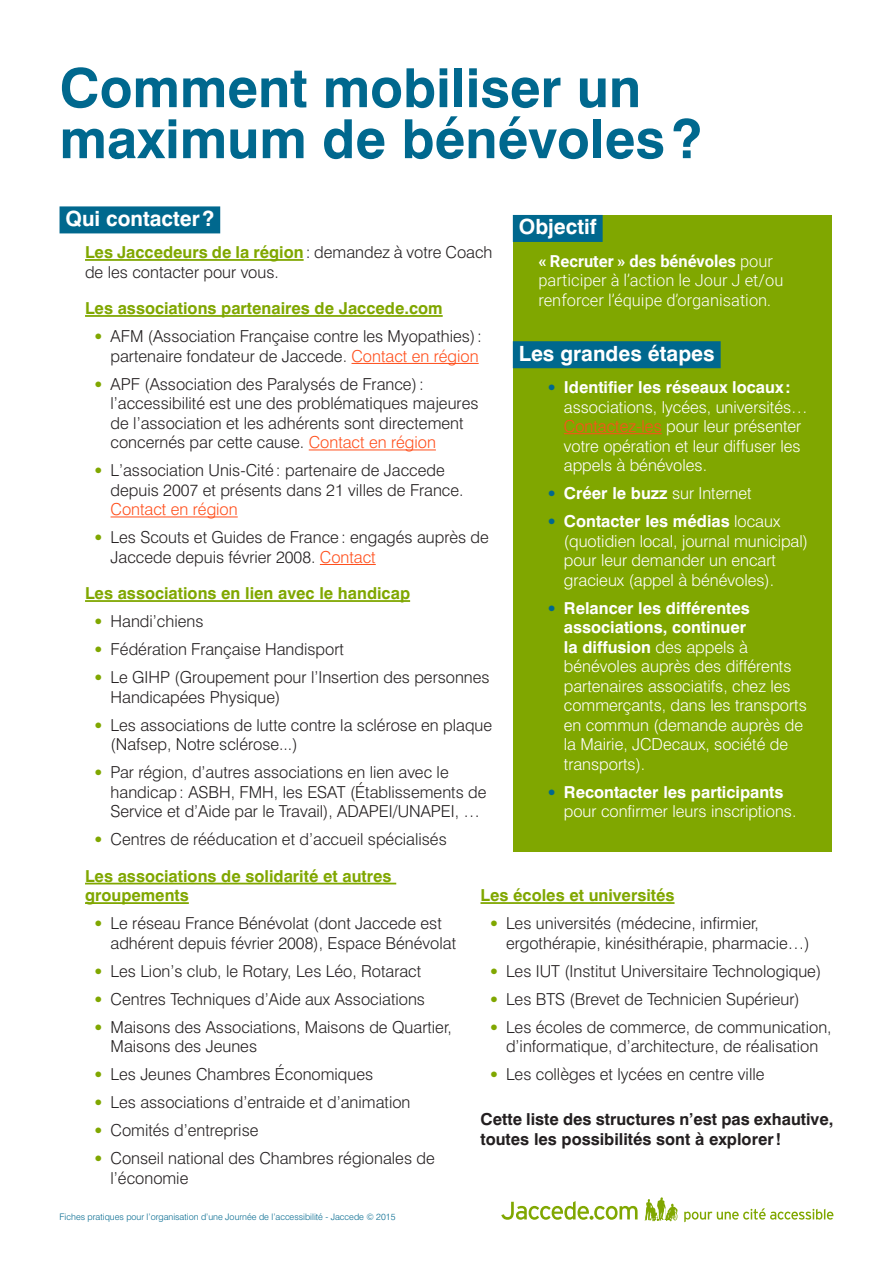
<style>
.page{position:relative;width:893px;height:1263px;background:#fff}
.page>*{position:absolute;margin:0;border:0;box-sizing:border-box;transform-origin:0 0}
.TITRE_1{font:700 54px/51px "Swiss 721 BT";color:#00688e}
.titre_3__bleu{font:700 21px "Swiss 721 BT";color:#fff}
.Texte_courant{font:300 16.5px/19.5px "Swiss 721 BT";color:#231f20}
.t1{font:300 16.5px/19.5px "Swiss 721 BT";color:#fff}
.Sous-titre{font:700 16.5px/19.5px "Swiss 721 BT";color:#80a700}
.t2{font:300 16.5px/19.5px "Roboto";color:#fff}
.Texte_courant-2{font:700 16.5px/19.5px "Swiss 721 BT";color:#231f20}
.t3{font:700 16.5px "Swiss 721 BT";color:#fff}
.t4{font:300 9px "Swiss 721 BT";color:#00688e}
.s1{font-weight:700;color:#80a700}
.s2{font-family:"Franklin Gothic";font-weight:800;color:#80a700}
.s3{color:#ff4e1b}
.s4{font-weight:700}
.s5{font-family:"Franklin Gothic";font-weight:800;color:#00688e}
.s6{font-weight:300}
</style>
<div class="page">
<svg style="left:501px;top:1201px;width:137px;height:19px"></svg>
<svg style="left:684px;top:1208px;width:149px;height:14px"></svg>
<svg style="left:644px;top:1197px;width:33px;height:24px"></svg>
<div style="left:513px;top:215px;width:319px;height:636px;background:#80a700"></div>
<div style="left:60px;top:206px;width:160px;height:27px;background:#00688e"></div>
<hr style="left:85px;top:259px;width:219px;height:2px;background:#80a700">
<hr style="left:85px;top:315px;width:358px;height:2px;background:#80a700">
<hr style="left:351px;top:363px;width:128px;height:1px;background:#ff4e1b">
<hr style="left:309px;top:449px;width:127px;height:1px;background:#ff4e1b">
<hr style="left:111px;top:516px;width:127px;height:1px;background:#ff4e1b">
<hr style="left:320px;top:564px;width:56px;height:1px;background:#ff4e1b">
<hr style="left:85px;top:600px;width:325px;height:2px;background:#80a700">
<hr style="left:85px;top:883px;width:311px;height:1px;background:#80a700">
<hr style="left:85px;top:902px;width:104px;height:2px;background:#80a700">
<div style="left:513px;top:215px;width:90px;height:27px;background:#00688e"></div>
<div style="left:513px;top:341px;width:208px;height:27px;background:#00688e"></div>
<hr style="left:564px;top:433px;width:98px;height:1px;background:#ff4e1b">
<hr style="left:480px;top:902px;width:194px;height:2px;background:#80a700">
<p class="TITRE_1" style="left:60px;top:62px;width:644px">Comment mobiliser un maximum de bénévoles?</p>
<p class="titre_3__bleu" style="left:65px;top:206px;width:150px">Qui contacter?</p>
<p class="Texte_courant" style="left:85px;top:242px;width:409px"><span class="s1">Les Jaccedeurs de la région</span>: demandez à votre Coach de les contacter pour vous.</p>
<p class="Sous-titre" style="left:85px;top:298px;width:359px">Les associations partenaires de Jaccede.com</p>
<p class="Texte_courant" style="left:94px;top:326px;width:390px;text-align:right"><span class="s2">•</span> AFM (Association Française contre les Myopathies): partenaire fondateur de Jaccede. <span class="s3">Contact en région</span></p>
<p class="Texte_courant" style="left:111px;top:374px;width:369px;text-indent:-17px"><span class="s2">•</span> APF (Association des Paralysés de France): l’accessibilité est une des problématiques majeures de l’association et les adhérents sont directement concernés par cette cause. <span class="s3">Contact en région</span></p>
<p class="Texte_courant" style="left:111px;top:460px;width:354px;text-indent:-17px"><span class="s2">•</span> L’association Unis-Cité: partenaire de Jaccede depuis 2007 et présents dans 21 villes de France.<br><span class="s3">Contact en région</span></p>
<p class="Texte_courant" style="left:111px;top:527px;width:380px;text-indent:-17px"><span class="s2">•</span> Les Scouts et Guides de France: engagés auprès de<br>Jaccede depuis février 2008. <span class="s3">Contact</span></p>
<p class="Sous-titre" style="left:85px;top:583px;width:327px">Les associations en lien avec le handicap</p>
<p class="Texte_courant" style="left:94px;top:611px;width:111px"><span class="s2">•</span> Handi’chiens</p>
<p class="Texte_courant" style="left:94px;top:639px;width:252px"><span class="s2">•</span> Fédération Française Handisport</p>
<p class="Texte_courant" style="left:111px;top:667px;width:381px;text-indent:-17px"><span class="s2">•</span> Le GIHP (Groupement pour l’Insertion des personnes<br>Handicapées Physique)</p>
<p class="Texte_courant" style="left:111px;top:715px;width:383px;text-indent:-17px"><span class="s2">•</span> Les associations de lutte contre la sclérose en plaque (Nafsep, Notre sclérose...)</p>
<p class="Texte_courant" style="left:111px;top:762px;width:377px;text-indent:-17px"><span class="s2">•</span> Par région, d’autres associations en lien avec le handicap: ASBH, FMH, les ESAT (Établissements de<br>Service et d’Aide par le Travail), ADAPEI/UNAPEI, …</p>
<p class="Texte_courant" style="left:94px;top:829px;width:355px"><span class="s2">•</span> Centres de rééducation et d’accueil spécialisés</p>
<p class="Sous-titre" style="left:85px;top:866px;width:308px">Les associations de solidarité et autres groupements</p>
<p class="Texte_courant" style="left:111px;top:913px;width:347px;text-indent:-17px"><span class="s2">•</span> Le réseau France Bénévolat (dont Jaccede est adhérent depuis février 2008), Espace Bénévolat</p>
<p class="Texte_courant" style="left:94px;top:961px;width:329px"><span class="s2">•</span> Les Lion’s club, le Rotary, Les Léo, Rotaract</p>
<p class="Texte_courant" style="left:94px;top:989px;width:333px"><span class="s2">•</span> Centres Techniques d’Aide aux Associations</p>
<p class="Texte_courant" style="left:111px;top:1017px;width:343px;text-indent:-17px"><span class="s2">•</span> Maisons des Associations, Maisons de Quartier,<br>Maisons des Jeunes</p>
<p class="Texte_courant" style="left:94px;top:1064px;width:281px"><span class="s2">•</span> Les Jeunes Chambres Économiques</p>
<p class="Texte_courant" style="left:94px;top:1092px;width:318px"><span class="s2">•</span> Les associations d’entraide et d’animation</p>
<p class="Texte_courant" style="left:94px;top:1120px;width:166px"><span class="s2">•</span> Comités d’entreprise</p>
<p class="Texte_courant" style="left:111px;top:1148px;width:326px;text-indent:-17px"><span class="s2">•</span> Conseil national des Chambres régionales de l’économie</p>
<p class="titre_3__bleu" style="left:519px;top:214px;width:79px">Objectif</p>
<p class="t2" style="left:538px;top:250px;width:247px"><span class="s4">« Recruter » des bénévoles</span> pour participer à l’action le Jour J et/ou renforcer l’équipe d’organisation.</p>
<p class="titre_3__bleu" style="left:519px;top:340px;width:197px">Les grandes étapes</p>
<p class="t1" style="left:564px;top:377px;width:245px;text-indent:-17px"><span class="s5">•</span> <span class="s4">Identifier les réseaux locaux: </span>associations, lycées, universités…<br><span class="s3">Contactez-les</span> pour leur présenter votre opération et leur diffuser les appels à bénévoles.</p>
<p class="t3" style="left:547px;top:483px;width:206px"><span class="s5">•</span> Créer le buzz <span class="s6">sur Internet</span></p>
<p class="t1" style="left:564px;top:511px;width:246px;text-indent:-17px"><span class="s5">•</span> <span class="s4">Contacter les médias</span> locaux (quotidien local, journal municipal) pour leur demander un encart gracieux (appel à bénévoles).</p>
<p class="t1" style="left:564px;top:598px;width:244px;text-indent:-17px"><span class="s5">•</span> <span class="s4">Relancer les différentes associations, continuer<br>la diffusion</span> des appels à bénévoles auprès des différents partenaires associatifs, chez les commerçants, dans les transports en commun (demande auprès de la Mairie, JCDecaux, société de transports).</p>
<p class="t1" style="left:564px;top:782px;width:234px;text-indent:-17px"><span class="s5">•</span> <span class="s4">Recontacter les participants </span>pour confirmer leurs inscriptions.</p>
<p class="Sous-titre" style="left:480px;top:885px;width:196px">Les écoles et universités</p>
<p class="Texte_courant" style="left:506px;top:913px;width:305px;text-indent:-17px"><span class="s2">•</span> Les universités (médecine, infirmier, ergothérapie, kinésithérapie, pharmacie…)</p>
<p class="Texte_courant" style="left:489px;top:961px;width:334px"><span class="s2">•</span> Les IUT (Institut Universitaire Technologique)</p>
<p class="Texte_courant" style="left:489px;top:989px;width:312px"><span class="s2">•</span> Les BTS (Brevet de Technicien Supérieur)</p>
<p class="Texte_courant" style="left:489px;top:1017px;width:344px;text-align:center"><span class="s2">•</span> Les écoles de commerce, de communication, d’informatique, d’architecture, de réalisation</p>
<p class="Texte_courant" style="left:489px;top:1064px;width:277px"><span class="s2">•</span> Les collèges et lycées en centre ville</p>
<p class="Texte_courant-2" style="left:480px;top:1109px;width:354px">Cette liste des structures n’est pas exhautive, toutes les possibilités sont à explorer!</p>
<p class="t4" style="left:60px;top:1211px;width:337px">Fiches pratiques pour l’organisation d’une Journée de l’accessibilité - Jaccede © 2015</p>
</div>
